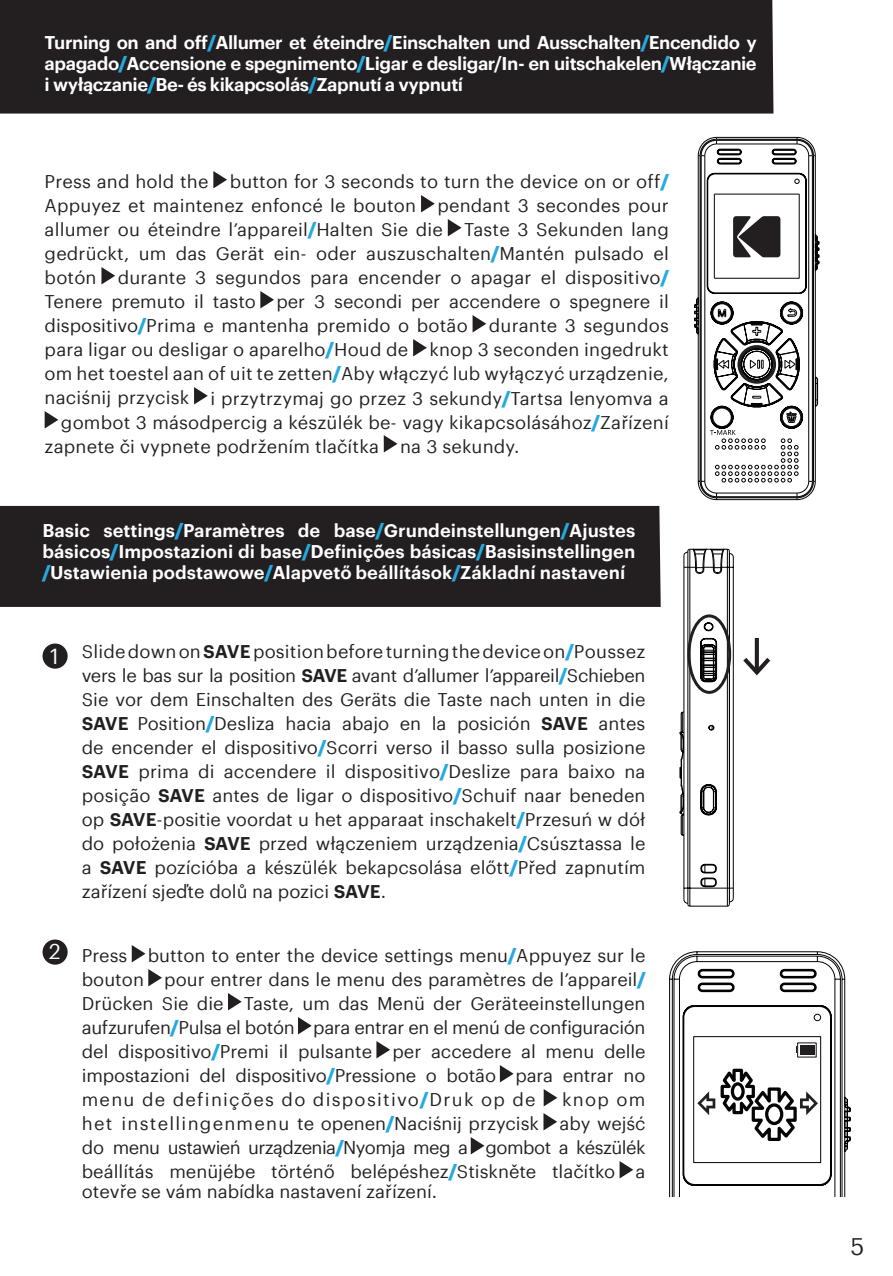
<style>
.page{position:relative;width:893px;height:1276px;background:#fff}
.page>*{position:absolute;margin:0;border:0;box-sizing:border-box;transform-origin:0 0}
.t1{font:23.4px "Graphik App";color:#231f20}
.t2{font:21.3px "Graphik App";color:#fff}
.t3{font:18px/24px "Graphik App";letter-spacing:.01em;color:#231f20;text-align:justify}
.t4{font:600 18px/21px "Graphik App";letter-spacing:-.02em;color:#fff;text-align:justify}
.s1{font-family:"Graphik App Super";font-weight:400;color:#24aae1}
.s2{font-family:"Graphik App Super";color:#24aae1}
.s3{font-weight:600}
</style>
<div class="page">
<div style="left:0;top:0;width:773px;height:114px;background:#231f20"></div>
<div style="left:0;top:506px;width:661px;height:101px;background:#231f20"></div>
<svg style="left:213px;top:171px;width:14px;height:17px"></svg>
<svg style="left:421px;top:195px;width:14px;height:17px"></svg>
<svg style="left:448px;top:219px;width:13px;height:17px"></svg>
<svg style="left:101px;top:267px;width:14px;height:17px"></svg>
<svg style="left:260px;top:291px;width:14px;height:17px"></svg>
<svg style="left:473px;top:315px;width:13px;height:17px"></svg>
<svg style="left:413px;top:339px;width:14px;height:17px"></svg>
<svg style="left:194px;top:387px;width:14px;height:17px"></svg>
<svg style="left:45px;top:411px;width:13px;height:17px"></svg>
<svg style="left:384px;top:435px;width:13px;height:17px"></svg>
<svg style="left:132px;top:945px;width:13px;height:17px"></svg>
<svg style="left:148px;top:969px;width:14px;height:17px"></svg>
<svg style="left:228px;top:993px;width:14px;height:17px"></svg>
<svg style="left:298px;top:1017px;width:14px;height:17px"></svg>
<svg style="left:376px;top:1041px;width:14px;height:17px"></svg>
<svg style="left:500px;top:1065px;width:14px;height:17px"></svg>
<svg style="left:544px;top:1089px;width:13px;height:17px"></svg>
<svg style="left:543px;top:1113px;width:14px;height:17px"></svg>
<svg style="left:471px;top:1137px;width:13px;height:17px"></svg>
<svg style="left:620px;top:1161px;width:13px;height:17px"></svg>
<div style="left:43px;top:643px;width:25px;height:25px;background:#231f20;border-radius:50%"></div>
<div style="left:43px;top:939px;width:25px;height:25px;background:#231f20;border-radius:50%"></div>
<svg style="left:694px;top:137px;width:125px;height:363px"></svg>
<div style="left:737px;top:345px;width:39px;height:39px;border:3px solid #231f20;border-radius:50%"></div>
<svg style="left:669px;top:951px;width:182px;height:246px"></svg>
<div style="left:800px;top:1045px;width:14px;height:10px;background:#231f20"></div>
<svg style="left:679px;top:548px;width:92px;height:359px"></svg>
<p class="t4" style="left:45px;top:31px;width:714px">Turning on and off<span class="s1">/</span>Allumer et éteindre<span class="s1">/</span>Einschalten und Ausschalten<span class="s1">/</span>Encendido y apagado<span class="s1">/</span>Accensione e spegnimento<span class="s1">/</span>Ligar e desligar/In- en uitschakelen<span class="s1">/</span>Włączanie i wyłączanie<span class="s1">/</span>Be- és kikapcsolás<span class="s1">/</span>Zapnutí a vypnutí</p>
<p class="t3" style="left:45px;top:168px;width:626px">Press and hold the button for 3 seconds to turn the device on or off<span class="s2">/</span></p>
<p class="t3" style="left:45px;top:192px;width:626px">Appuyez et maintenez enfoncé le bouton pendant 3 secondes pour</p>
<p class="t3" style="left:45px;top:216px;width:626px">allumer ou éteindre l’appareil<span class="s2">/</span>Halten Sie die Taste 3 Sekunden lang</p>
<p class="t3" style="left:45px;top:240px;width:626px">gedrückt, um das Gerät ein- oder auszuschalten<span class="s2">/</span>Mantén pulsado el</p>
<p class="t3" style="left:45px;top:264px;width:626px">botón durante 3 segundos para encender o apagar el dispositivo<span class="s2">/</span></p>
<p class="t3" style="left:45px;top:288px;width:626px">Tenere premuto il tasto per 3 secondi per accendere o spegnere il</p>
<p class="t3" style="left:45px;top:312px;width:626px">dispositivo<span class="s2">/</span>Prima e mantenha premido o botão durante 3 segundos</p>
<p class="t3" style="left:45px;top:336px;width:626px">para ligar ou desligar o aparelho<span class="s2">/</span>Houd de knop 3 seconden ingedrukt</p>
<p class="t3" style="left:45px;top:360px;width:626px">om het toestel aan of uit te zetten<span class="s2">/</span>Aby włączyć lub wyłączyć urządzenie,</p>
<p class="t3" style="left:45px;top:384px;width:626px">naciśnij przycisk i przytrzymaj go przez 3 sekundy<span class="s2">/</span>Tartsa lenyomva a</p>
<p class="t3" style="left:61px;top:408px;width:609px">gombot 3 másodpercig a készülék be- vagy kikapcsolásához<span class="s2">/</span>Zařízení</p>
<p class="t3" style="left:45px;top:432px;width:476px">zapnete či vypnete podržením tlačítka na 3 sekundy.</p>
<p class="t4" style="left:43px;top:518px;width:594px">Basic settings<span class="s1">/</span>Paramètres de base<span class="s1">/</span>Grundeinstellungen<span class="s1">/</span>Ajustes básicos<span class="s1">/</span>Impostazioni di base<span class="s1">/</span>Definições básicas<span class="s1">/</span>Basisinstellingen <span class="s1">/</span>Ustawienia podstawowe<span class="s1">/</span>Alapvető beállítások<span class="s1">/</span>Základní nastavení</p>
<p class="t2" style="left:50px;top:640px;width:10px">1</p>
<p class="t2" style="left:49px;top:935px;width:14px">2</p>
<p class="t3" style="left:82px;top:638px;width:565px">Slide down on <span class="s3">SAVE</span> position before turning the device on<span class="s2">/</span>Poussez vers le bas sur la position <span class="s3">SAVE</span> avant d’allumer l’appareil<span class="s2">/</span>Schieben Sie vor dem Einschalten des Geräts die Taste nach unten in die <span class="s3">SAVE</span> Position<span class="s2">/</span>Desliza hacia abajo en la posición <span class="s3">SAVE</span> antes de encender el dispositivo<span class="s2">/</span>Scorri verso il basso sulla posizione <span class="s3">SAVE</span> prima di accendere il dispositivo<span class="s2">/</span>Deslize para baixo na posição <span class="s3">SAVE</span> antes de ligar o dispositivo<span class="s2">/</span>Schuif naar beneden op <span class="s3">SAVE</span>-positie voordat u het apparaat inschakelt<span class="s2">/</span>Przesuń w dół do położenia <span class="s3">SAVE</span> przed włączeniem urządzenia<span class="s2">/</span>Csúsztassa le a <span class="s3">SAVE</span> pozícióba a készülék bekapcsolása előtt<span class="s2">/</span>Před zapnutím zařízení sjeďte dolů na pozici <span class="s3">SAVE</span>.</p>
<p class="t3" style="left:82px;top:942px;width:565px">Press button to enter the device settings menu<span class="s2">/</span>Appuyez sur le bouton pour entrer dans le menu des paramètres de l’appareil<span class="s2">/ </span>Drücken Sie die Taste, um das Menü der Geräteeinstellungen aufzurufen<span class="s2">/</span>Pulsa el botón para entrar en el menú de configuración del dispositivo<span class="s2">/</span>Premi il pulsante per accedere al menu delle impostazioni del dispositivo<span class="s2">/</span>Pressione o botão para entrar no menu de definições do dispositivo<span class="s2">/</span>Druk op de</p>
<p class="t3" style="left:82px;top:1086px;width:565px;text-indent:480px">knop om het instellingenmenu te openen<span class="s2">/</span>Naciśnij przycisk aby wejść do menu ustawień urządzenia<span class="s2">/</span>Nyomja meg a gombot a készülék beállítás menüjébe történő belépéshez<span class="s2">/</span>Stiskněte tlačítko a</p>
<p class="t3" style="left:82px;top:1178px;width:357px">otevře se vám nabídka nastavení zařízení.</p>
<p class="t1" style="left:850px;top:1228px;width:16px">5</p>
</div>
